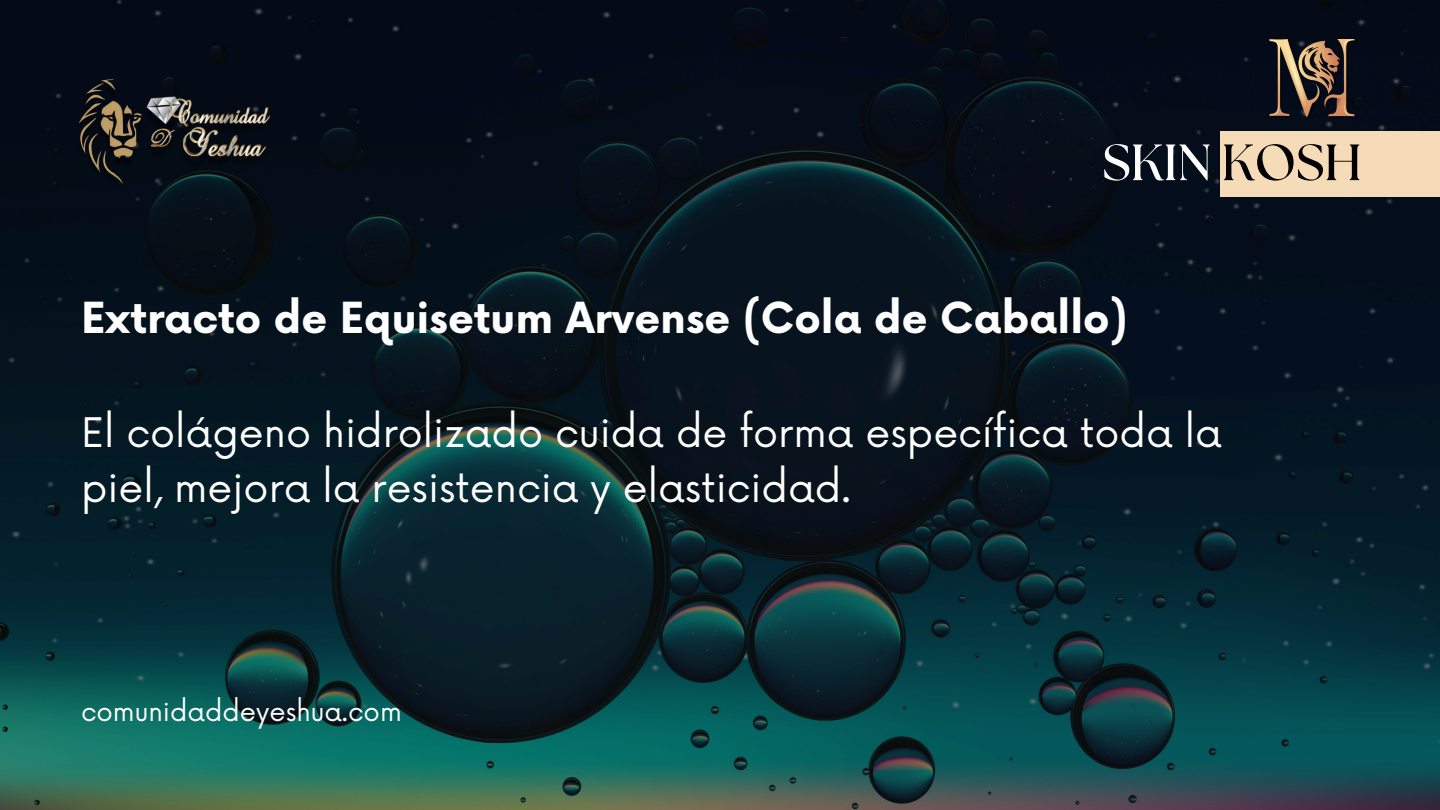
<style>
.page{position:relative;width:1440px;height:810px;background:#fff}
.page>*{position:absolute;margin:0;border:0;box-sizing:border-box;transform-origin:0 0}
.t1{font:700 50.9px "The Seasons";color:#fff}
.t2{font:700 41.7px "Now";color:#fff}
.t3{font:39.7px/55.5px "Now";color:#fff}
.t4{font:26px "Now";color:#fff}
.s1{color:#000}
</style>
<div class="page">
<img style="left:0;top:0;width:1440px;height:810px">
<div style="left:1221px;top:131px;width:219px;height:66px;background:#f5dbb7"></div>
<img style="left:1269px;top:39px;width:89px;height:80px">
<img style="left:66px;top:79px;width:222px;height:118px">
<p class="t1" style="left:1102px;top:139px;width:261px">SKIN <span class="s1">KOSH</span></p>
<h1 class="t2" style="left:81px;top:295px;width:1048px">Extracto de Equisetum Arvense (Cola de Caballo)</h1>
<h2 class="t3" style="left:81px;top:407px;width:1142px">El colágeno hidrolizado cuida de forma específica toda la piel, mejora la resistencia y elasticidad.</h2>
<h3 class="t4" style="left:81px;top:697px;width:322px">comunidaddeyeshua.com</h3>
</div>
